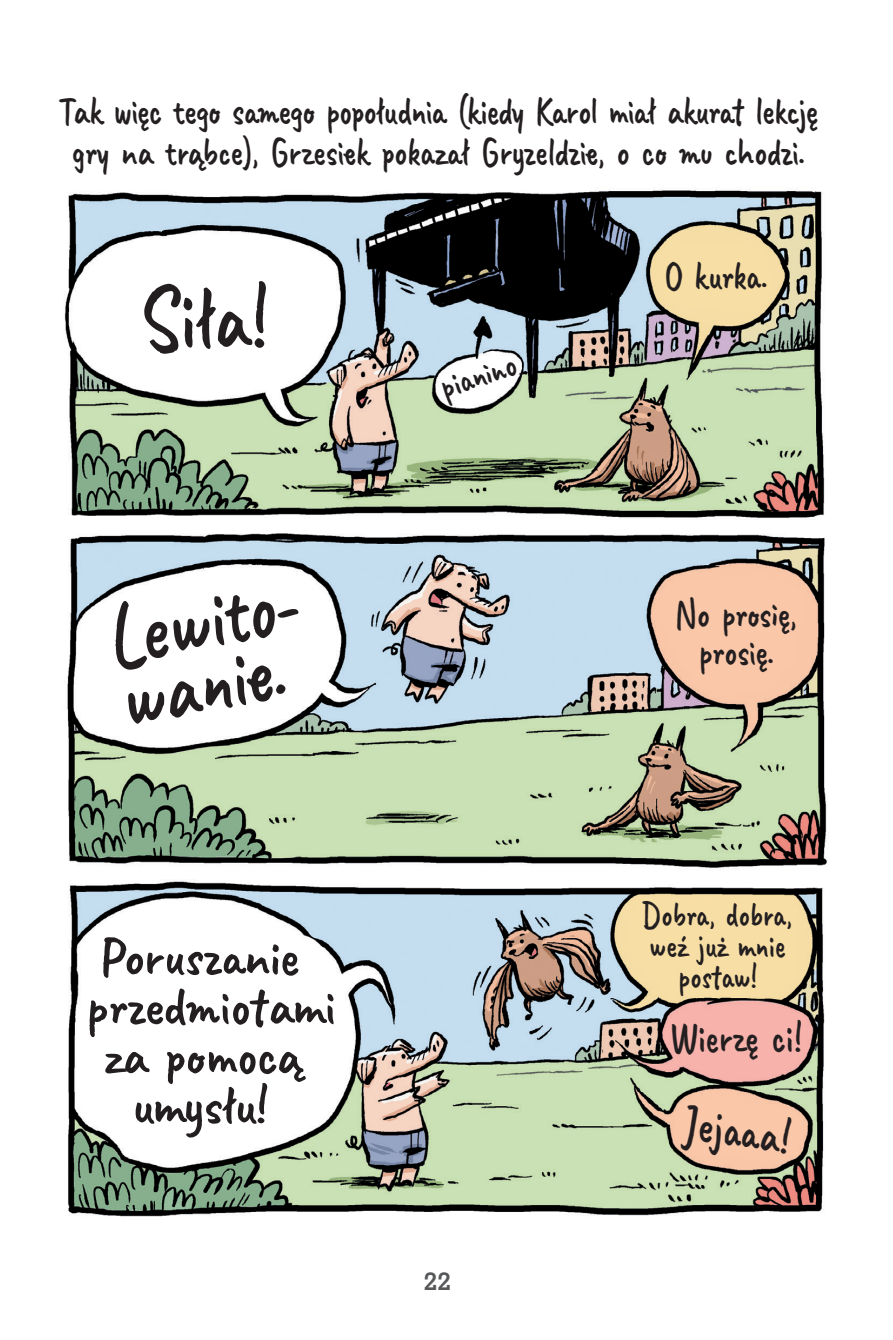
<style>
.page{position:relative;width:893px;height:1340px;background:#fff}
.page>*{position:absolute;margin:0;border:0;box-sizing:border-box;transform-origin:0 0}
.t1{font:italic 700 91.12px "Caveat";color:#231f20;scale:.85 1}
.t2{font:700 90px "Caveat";color:#231f20;scale:.85 1}
.t3{font:italic 700 55.12px/49.5px "Caveat";color:#231f20;text-align:center}
.t4{font:italic 700 50.62px "Caveat";color:#231f20;scale:.85 1}
.t5{font:italic 700 43.88px "Caveat";letter-spacing:.02em;color:#231f20;scale:.85 1}
.t6{font:italic 700 40.5px/40.5px "Caveat";color:#231f20;text-align:center;scale:.85 1}
.t7{font:italic 700 37.12px "Caveat";color:#231f20;scale:.85 1}
.t8{font:italic 700 35.32px/31.1px "Caveat";letter-spacing:.015em;color:#231f20;text-align:center;scale:.85 1}
.t9{font:700 24.75px "Geometric Slab 703 BT";color:#57585a}
</style>
<div class="page">
<img style="left:64px;top:190px;width:763px;height:1027px">
<p class="t6" style="left:60px;top:90px;width:894px">Tak więctego samego popołudnia(kiedy Karol miał akurat lekcję gry natrąbce),Grzesiek pokazał Gryzeldzie,oco muchodzi.</p>
<h1 class="t1" style="left:141px;top:260px;width:164px">Siła!</h1>
<h2 class="t2" style="left:96px;top:582px;width:287px;rotate:-11deg">Lewito-</h2>
<h2 class="t2" style="left:109px;top:643px;width:195px;rotate:-11deg">wanie.</h2>
<p class="t7" style="left:433px;top:366px;width:93px;rotate:-19deg">pianino</p>
<h3 class="t3" style="left:86px;top:931px;width:250px">Poruszanie przedmiotami za pomocą umysłu!</h3>
<p class="t9" style="left:424px;top:1266px;width:28px">22</p>
<p class="t6" style="left:665px;top:255px;width:138px">O kurka.</p>
<p class="t6" style="left:676px;top:593px;width:159px">Noprosię,</p>
<p class="t6" style="left:699px;top:631px;width:105px">prosię.</p>
<p class="t8" style="left:643px;top:898px;width:191px">Dobra,dobra, weź już mnie postaw!</p>
<p class="t5" style="left:670px;top:1009px;width:156px">Wierzę ci!</p>
<p class="t4" style="left:689px;top:1090px;width:126px;rotate:8deg">Jejaaa!</p>
</div>
